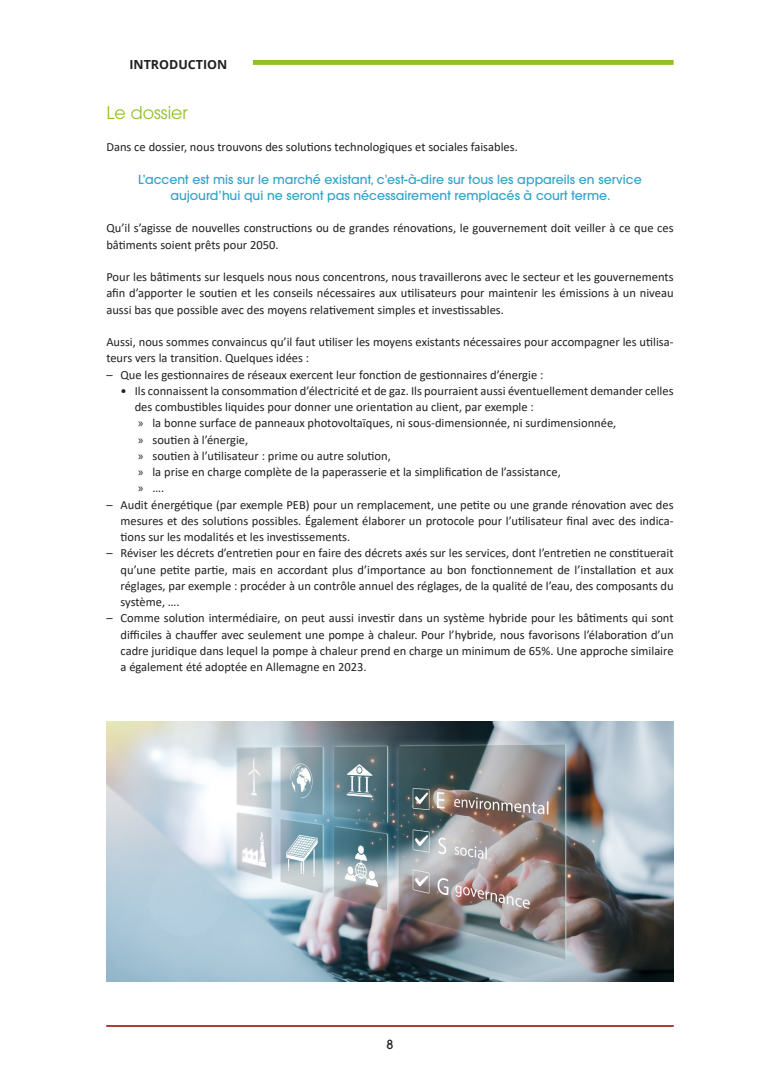
<style>
.page{position:relative;width:780px;height:1088px;background:#fff}
.page>*{position:absolute;margin:0;border:0;box-sizing:border-box;transform-origin:0 0}
.Kop_2{font:17.5px "ITC Avant Garde Pro";color:#93bf26}
.Kop_2-2{font:12.5px/16.2px "Calibri";color:#231f20;text-align:justify}
.Kop_2-3{font:500 12.5px "ITC Avant Garde Pro";color:#30a4ca}
.Page_Section_Title_-_Black{font:700 12.5px "Open Sans";color:#231f20}
.Kop_1{font:500 12.5px "ITC Avant Garde Pro";color:#231f20}
.s1{font-family:"Myriad Pro"}
</style>
<div class="page">
<div style="left:253px;top:60px;width:420px;height:5px;background:#93bf26"></div>
<img style="left:106px;top:721px;width:567px;height:260px">
<hr style="left:106px;top:1025px;width:567px;height:1px;background:#9f2216">
<p class="Page_Section_Title_-_Black" style="left:129px;top:55px;width:99px">INTRODUCTION</p>
<p class="Kop_2" style="left:106px;top:102px;width:83px">Le dossier</p>
<p class="Kop_2-2" style="left:106px;top:139px;width:413px">Dans ce dossier, nous trouvons des solutions technologiques et sociales faisables.</p>
<p class="Kop_2-3" style="left:138px;top:171px;width:505px">L’accent est mis sur le marché existant, c’est-à-dire sur tous les appareils en service</p>
<p class="Kop_2-3" style="left:170px;top:187px;width:441px">aujourd’hui qui ne seront pas nécessairement remplacés à court terme.</p>
<p class="Kop_2-2" style="left:106px;top:220px;width:568px">Qu’il s’agisse de nouvelles constructions ou de grandes rénovations, le gouvernement doit veiller à ce que ces bâtiments soient prêts pour 2050.</p>
<p class="Kop_2-2" style="left:106px;top:269px;width:568px">Pour les bâtiments sur lesquels nous nous concentrons, nous travaillerons avec le secteur et les gouvernements afin d’apporter le soutien et les conseils nécessaires aux utilisateurs pour maintenir les émissions à un niveau aussi bas que possible avec des moyens relativement simples et investissables.</p>
<p class="Kop_2-2" style="left:106px;top:334px;width:568px">Aussi, nous sommes convaincus qu’il faut utiliser les moyens existants nécessaires pour accompagner les utilisa&shy;teurs vers la transition. Quelques idées :</p>
<p class="Kop_2-2" style="left:106px;top:366px;width:438px">– Que les gestionnaires de réseaux exercent leur fonction de gestionnaires d’énergie :</p>
<p class="Kop_2-2" style="left:135px;top:382px;width:540px;text-indent:-14px">• Ils connaissent la consommation d’électricité et de gaz. Ils pourraient aussi éventuellement demander celles des combustibles liquides pour donner une orientation au client, par exemple :</p>
<p class="Kop_2-2" style="left:138px;top:415px;width:479px"><span class="s1">»</span> la bonne surface de panneaux photovoltaïques, ni sous-dimensionnée, ni surdimensionnée,</p>
<p class="Kop_2-2" style="left:138px;top:431px;width:112px"><span class="s1">»</span> soutien à l’énergie,</p>
<p class="Kop_2-2" style="left:138px;top:447px;width:254px"><span class="s1">»</span> soutien à l’utilisateur : prime ou autre solution,</p>
<p class="Kop_2-2" style="left:138px;top:464px;width:424px"><span class="s1">»</span> la prise en charge complète de la paperasserie et la simplification de l’assistance,</p>
<p class="Kop_2-2" style="left:138px;top:480px;width:27px"><span class="s1">»</span> ….</p>
<p class="Kop_2-2" style="left:120px;top:496px;width:554px;text-indent:-14px">– Audit énergétique (par exemple PEB) pour un remplacement, une petite ou une grande rénovation avec des mesures et des solutions possibles. Également élaborer un protocole pour l’utilisateur final avec des indica&shy;tions sur les modalités et les investissements.</p>
<p class="Kop_2-2" style="left:120px;top:545px;width:554px;text-indent:-14px">– Réviser les décrets d’entretien pour en faire des décrets axés sur les services, dont l’entretien ne constituerait qu’une petite partie, mais en accordant plus d’importance au bon fonctionnement de l’installation et aux réglages, par exemple : procéder à un contrôle annuel des réglages, de la qualité de l’eau, des composants du système, ….</p>
<p class="Kop_2-2" style="left:120px;top:610px;width:554px;text-indent:-14px">– Comme solution intermédiaire, on peut aussi investir dans un système hybride pour les bâtiments qui sont difficiles à chauffer avec seulement une pompe à chaleur. Pour l’hybride, nous favorisons l’élaboration d’un cadre juridique dans lequel la pompe à chaleur prend en charge un minimum de 65%. Une approche similaire a également été adoptée en Allemagne en 2023.</p>
<p class="Kop_1" style="left:386px;top:1037px;width:8px">8</p>
</div>
